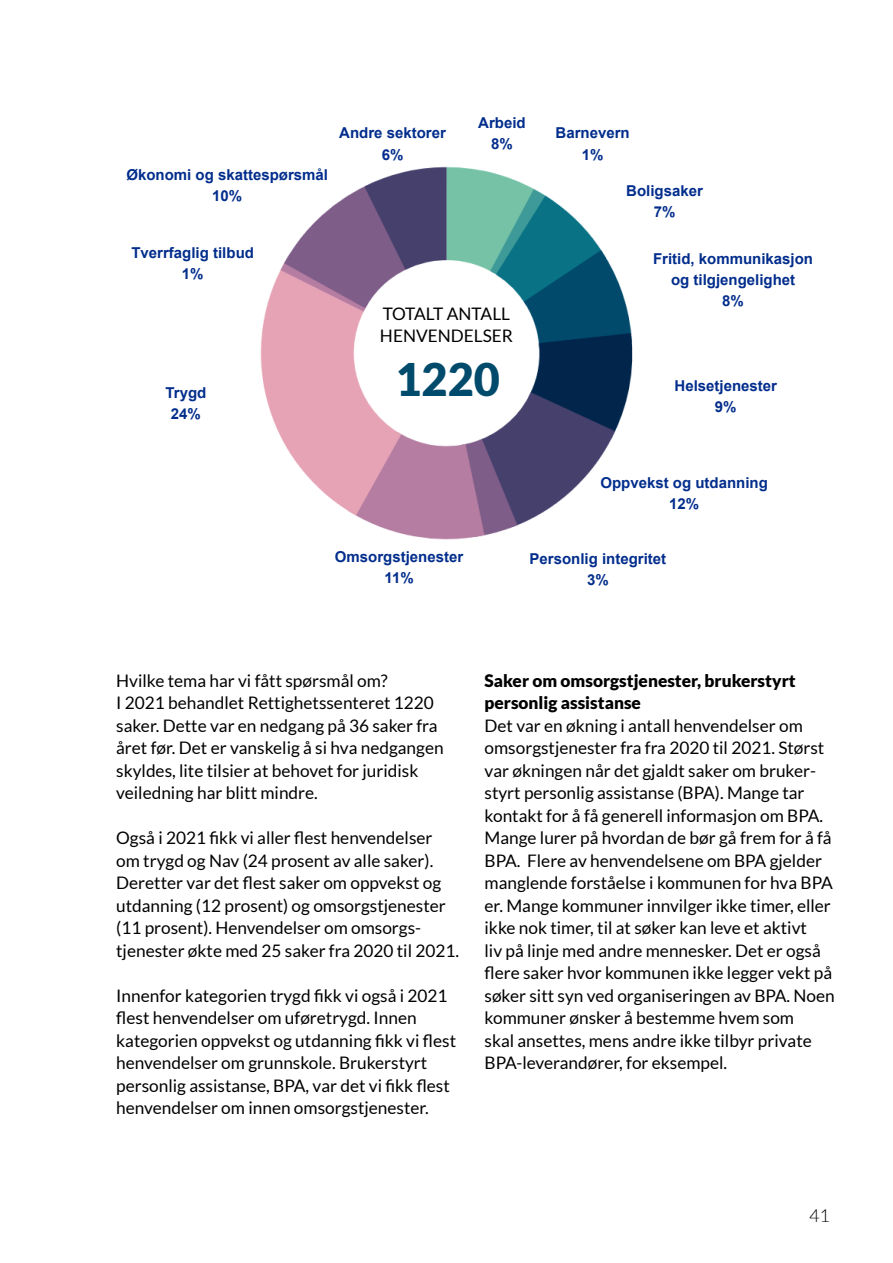
<style>
.page{position:relative;width:893px;height:1263px;background:#fff}
.page>*{position:absolute;margin:0;border:0;box-sizing:border-box;transform-origin:0 0}
.t1{font:900 45px "Lato";color:#004a6c}
.t2{font:300 18px "Lato";color:#000}
.t3{font:17.25px/22.5px "Lato";color:#000}
.t4{font:900 17.25px/22.5px "Lato";color:#000}
.t5{font:700 15px/21px "Arial";color:#022d8c;text-align:center}
</style>
<div class="page">
<img style="left:260px;top:166px;width:373px;height:374px">
<div style="left:362px;top:269px;width:169px;height:168px;background:#fff;border-radius:50%"></div>
<div style="left:593px;top:489px;width:217px;height:55px;background:#fff"></div>
<div style="left:589px;top:171px;width:122px;height:55px;background:#fff"></div>
<div style="left:54px;top:166px;width:248px;height:50px;background:#fff"></div>
<div style="left:102px;top:226px;width:168px;height:57px;background:#fff"></div>
<p class="t5" style="left:126px;top:165px;width:203px">Økonomi og skattespørsmål<br>10%</p>
<p class="t5" style="left:339px;top:123px;width:108px">Andre sektorer<br>6%</p>
<p class="t5" style="left:478px;top:113px;width:49px">Arbeid<br>8%</p>
<p class="t5" style="left:131px;top:243px;width:124px">Tverrfaglig tilbud<br>1%</p>
<p class="t5" style="left:165px;top:383px;width:42px">Trygd<br>24%</p>
<p class="t3" style="left:380px;top:302px;width:135px">TOTALT ANTALL<br>HENVENDELSER</p>
<h1 class="t1" style="left:396px;top:353px;width:106px">1220</h1>
<p class="t5" style="left:556px;top:123px;width:76px">Barnevern<br>1%</p>
<p class="t5" style="left:626px;top:181px;width:78px">Boligsaker<br>7%</p>
<p class="t5" style="left:653px;top:249px;width:162px">Fritid, kommunikasjon og tilgjengelighet<br>8%</p>
<p class="t5" style="left:674px;top:376px;width:104px">Helsetjenester<br>9%</p>
<p class="t5" style="left:335px;top:546px;width:130px">Omsorgstjenester<br>11%</p>
<p class="t5" style="left:600px;top:473px;width:169px">Oppvekst og utdanning<br>12%</p>
<p class="t5" style="left:529px;top:548px;width:138px">Personlig integritet<br>3%</p>
<p class="t3" style="left:116px;top:669px;width:329px">Hvilke tema har vi fått spørsmål om?<br>I 2021 behandlet Rettighetssenteret 1220 saker. Dette var en nedgang på 36 saker fra året før. Det er vanskelig å si hva nedgangen skyldes, lite tilsier at behovet for juridisk veiledning har blitt mindre.</p>
<p class="t3" style="left:116px;top:827px;width:344px">Også i 2021 fikk vi aller flest henvendelser om trygd og Nav (24 prosent av alle saker).<br>Deretter var det flest saker om oppvekst og utdanning (12 prosent) og omsorgstjenester (11 prosent). Henvendelser om omsorgs&shy;tjenester økte med 25 saker fra 2020 til 2021.</p>
<p class="t3" style="left:116px;top:984px;width:341px">Innenfor kategorien trygd fikk vi også i 2021 flest henvendelser om uføretrygd. Innen kategorien oppvekst og utdanning fikk vi flest henvendelser om grunnskole. Brukerstyrt personlig assistanse, BPA, var det vi fikk flest henvendelser om innen omsorgstjenester.</p>
<p class="t4" style="left:485px;top:669px;width:313px">Saker om omsorgstjenester, brukerstyrt personlig assistanse</p>
<p class="t3" style="left:485px;top:714px;width:352px">Det var en økning i antall henvendelser om omsorgstjenester fra fra 2020 til 2021. Størst var økningen når det gjaldt saker om bruker&shy;styrt personlig assistanse (BPA). Mange tar kontakt for å få generell informasjon om BPA.<br>Mange lurer på hvordan de bør gå frem for å få BPA. Flere av henvendelsene om BPA gjelder manglende forståelse i kommunen for hva BPA er. Mange kommuner innvilger ikke timer, eller ikke nok timer, til at søker kan leve et aktivt<br>liv på linje med andre mennesker. Det er også flere saker hvor kommunen ikke legger vekt på søker sitt syn ved organiseringen av BPA. Noen kommuner ønsker å bestemme hvem som<br>skal ansettes, mens andre ikke tilbyr private BPA-leverandører, for eksempel.</p>
<p class="t2" style="left:809px;top:1206px;width:22px">41</p>
</div>
